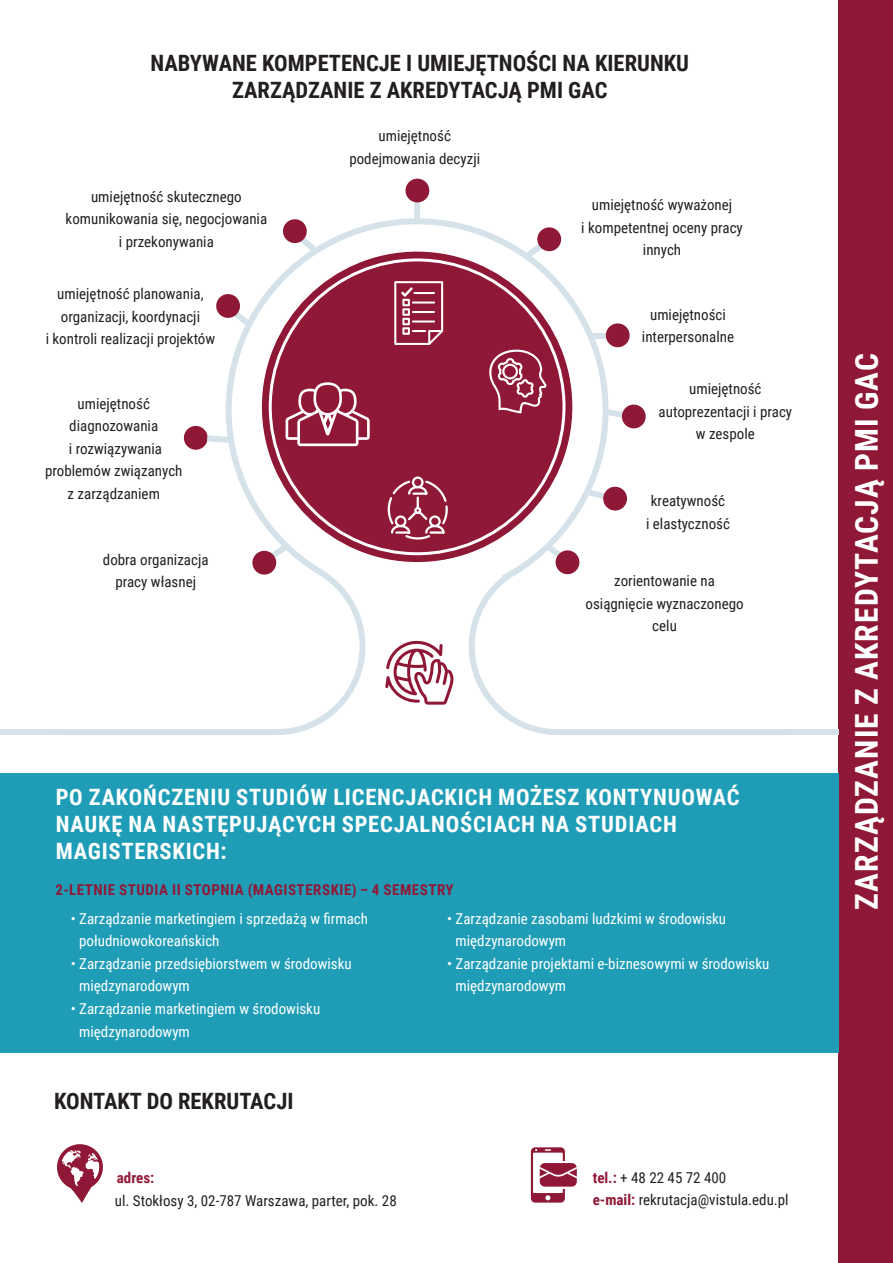
<style>
.page{position:relative;width:893px;height:1263px;background:#fff}
.page>*{position:absolute;margin:0;border:0;box-sizing:border-box;transform-origin:0 0}
.t1{font:700 31.5px "Roboto Condensed";letter-spacing:.035em;color:#fff}
.t2{font:700 22.5px/27px "Roboto Condensed";letter-spacing:.035em;color:#fff}
.t3{font:700 22.5px/27px "Roboto Condensed";color:#231f20;text-align:center}
.t4{font:15px/22.5px "Roboto Condensed";color:#231f20;text-align:center}
.t5{font:15px/22.5px "Roboto Condensed";color:#fff}
.t6{font:700 15px "Roboto Condensed";letter-spacing:.035em;color:#901837}
.s1{font-weight:700;color:#901837}
</style>
<div class="page">
<svg style="left:531px;top:1147px;width:46px;height:55px"></svg>
<svg style="left:57px;top:1144px;width:46px;height:59px"></svg>
<div style="left:839px;top:0;width:54px;height:1263px;background:#901837"></div>
<div style="left:0;top:773px;width:839px;height:280px;background:#1f9db7"></div>
<div style="left:0;top:729px;width:57px;height:6px;background:#d5e2e9"></div>
<div style="left:784px;top:729px;width:55px;height:6px;background:#d5e2e9"></div>
<svg style="left:57px;top:196px;width:727px;height:539px"></svg>
<div style="left:261px;top:251px;width:312px;height:312px;background:#901837;border-radius:50%"></div>
<svg style="left:286px;top:382px;width:84px;height:64px"></svg>
<svg style="left:489px;top:350px;width:57px;height:63px"></svg>
<svg style="left:502px;top:577px;width:41px;height:28px"></svg>
<svg style="left:394px;top:281px;width:49px;height:64px"></svg>
<div style="left:184px;top:426px;width:24px;height:24px;background:#901837;border-radius:50%"></div>
<div style="left:405px;top:179px;width:24px;height:23px;background:#901837;border-radius:50%"></div>
<svg style="left:266px;top:544px;width:21px;height:18px"></svg>
<svg style="left:546px;top:544px;width:20px;height:17px"></svg>
<div style="left:252px;top:551px;width:24px;height:24px;background:#901837;border-radius:50%"></div>
<div style="left:556px;top:550px;width:23px;height:24px;background:#901837;border-radius:50%"></div>
<svg style="left:281px;top:218px;width:35px;height:33px"></svg>
<svg style="left:526px;top:240px;width:21px;height:18px"></svg>
<div style="left:537px;top:227px;width:24px;height:24px;background:#901837;border-radius:50%"></div>
<svg style="left:589px;top:485px;width:39px;height:27px"></svg>
<div style="left:591px;top:333px;width:22px;height:6px;background:#d5e2e9"></div>
<svg style="left:599px;top:322px;width:32px;height:36px"></svg>
<svg style="left:607px;top:403px;width:40px;height:27px"></svg>
<svg style="left:387px;top:476px;width:61px;height:64px"></svg>
<svg style="left:215px;top:292px;width:34px;height:34px"></svg>
<svg style="left:196px;top:393px;width:30px;height:29px"></svg>
<div style="left:204px;top:400px;width:19px;height:30px;background:#fff"></div>
<svg style="left:207px;top:435px;width:22px;height:8px"></svg>
<svg style="left:385px;top:639px;width:69px;height:66px"></svg>
<p class="t3" style="left:150px;top:49px;width:540px">NABYWANE KOMPETENCJE I UMIEJĘTNOŚCI NA KIERUNKU<br>ZARZĄDZANIE Z AKREDYTACJĄ PMI GAC</p>
<p class="t4" style="left:66px;top:185px;width:203px">umiejętność skutecznego komunikowania się, negocjowania i przekonywania</p>
<p class="t4" style="left:57px;top:282px;width:148px;text-align:left">umiejętność planowania, organizacji, koordynacji</p>
<p class="t4" style="left:46px;top:327px;width:171px">i kontroli realizacji projektów</p>
<p class="t4" style="left:45px;top:392px;width:139px">umiejętność diagnozowania<br>i rozwiązywania problemów związanych z zarządzaniem</p>
<p class="t4" style="left:103px;top:547px;width:107px">dobra organizacja</p>
<p class="t4" style="left:115px;top:570px;width:82px">pracy własnej</p>
<p class="t4" style="left:349px;top:124px;width:132px">umiejętność podejmowania decyzji</p>
<p class="t4" style="left:581px;top:193px;width:163px">umiejętność wyważonej<br>i kompetentnej oceny pracy innych</p>
<p class="t4" style="left:642px;top:303px;width:94px">umiejętności interpersonalne</p>
<p class="t4" style="left:689px;top:377px;width:74px">umiejętność</p>
<p class="t4" style="left:659px;top:400px;width:135px">autoprezentacji i pracy</p>
<p class="t4" style="left:696px;top:422px;width:60px">w zespole</p>
<p class="t4" style="left:651px;top:489px;width:76px">kreatywność</p>
<p class="t4" style="left:646px;top:511px;width:85px">i elastyczność</p>
<p class="t4" style="left:586px;top:569px;width:160px">zorientowanie na osiągnięcie wyznaczonego celu</p>
<p class="t2" style="left:56px;top:783px;width:686px">PO ZAKOŃCZENIU STUDIÓW LICENCJACKICH MOŻESZ KONTYNUOWAĆ<br>NAUKĘ NA NASTĘPUJĄCYCH SPECJALNOŚCIACH NA STUDIACH<br>MAGISTERSKICH:</p>
<p class="t6" style="left:56px;top:879px;width:400px">2-LETNIE STUDIA II STOPNIA (MAGISTERSKIE) – 4 SEMESTRY</p>
<p class="t5" style="left:79px;top:907px;width:290px;text-indent:-9px">• Zarządzanie marketingiem i sprzedażą w firmach południowokoreańskich</p>
<p class="t5" style="left:79px;top:952px;width:274px;text-indent:-9px">• Zarządzanie przedsiębiorstwem w środowisku międzynarodowym</p>
<p class="t5" style="left:79px;top:997px;width:243px;text-indent:-9px">• Zarządzanie marketingiem w środowisku międzynarodowym</p>
<p class="t5" style="left:456px;top:907px;width:272px;text-indent:-9px">• Zarządzanie zasobami ludzkimi w środowisku międzynarodowym</p>
<p class="t5" style="left:456px;top:952px;width:315px;text-indent:-9px">• Zarządzanie projektami e-biznesowymi w środowisku międzynarodowym</p>
<p class="t3" style="left:54px;top:1086px;width:241px">KONTAKT DO REKRUTACJI</p>
<p class="t6" style="left:117px;top:1167px;width:39px">adres:</p>
<p class="t4" style="left:115px;top:1188px;width:283px">ul. Stokłosy 3, 02-787 Warszawa, parter, pok. 28</p>
<p class="t4" style="left:593px;top:1165px;width:135px"><span class="s1">tel.:</span> + 48 22 45 72 400</p>
<p class="t4" style="left:593px;top:1188px;width:197px"><span class="s1">e-mail:</span> rekrutacja@vistula.edu.pl</p>
<p class="t1" style="left:844px;top:910px;width:558px;rotate:-90deg">ZARZĄDZANIE Z AKREDYTACJĄ PMI GAC</p>
</div>
